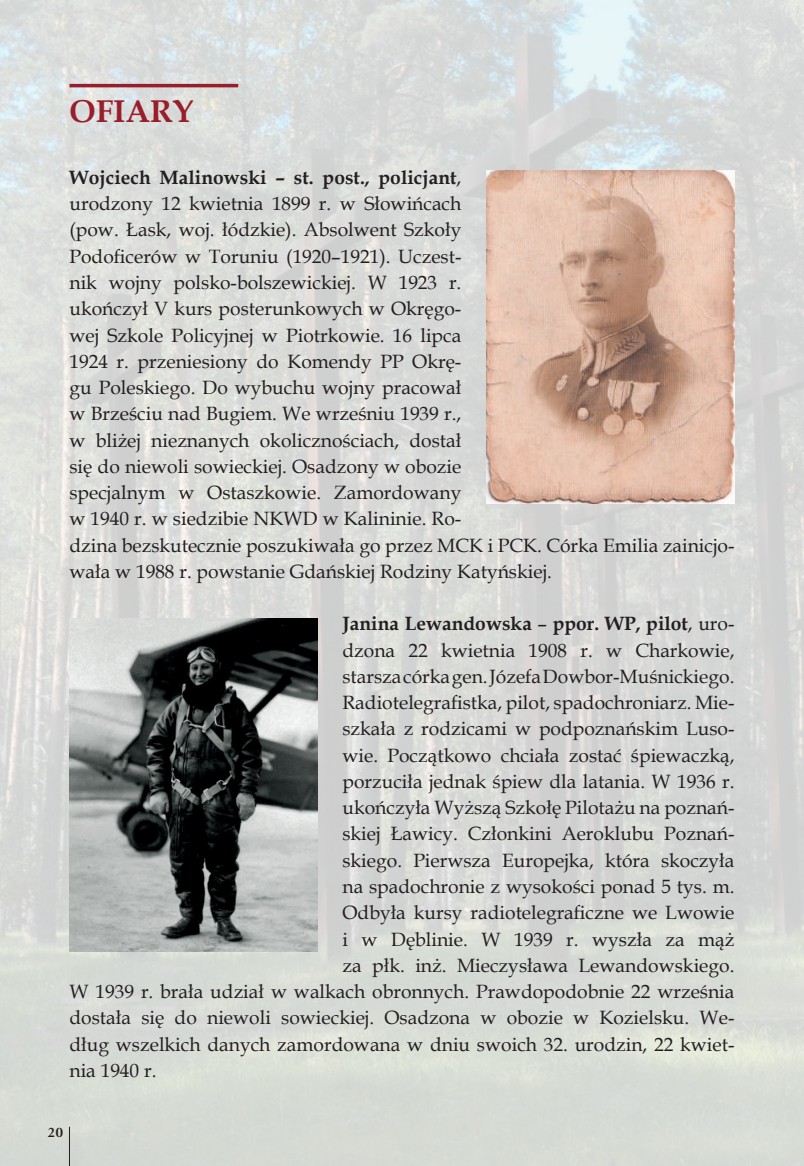
<style>
.page{position:relative;width:804px;height:1166px;background:#fff}
.page>*{position:absolute;margin:0;border:0;box-sizing:border-box;transform-origin:0 0}
.t1{font:700 31.5px "Book Antiqua";color:#981e29}
.t2{font:19.25px/26.2px "Book Antiqua";color:#231f20}
.t3{font:700 19.25px "Book Antiqua";color:#231f20}
.t4{font:700 14px "Lapidary 333 PL";color:#231f20}
.s1{font-weight:700}
.s2{font-weight:400}
</style>
<div class="page">
<img style="left:0;top:0;width:804px;height:1166px">
<div style="left:64px;top:1124px;width:21px;height:42px;background:#d3d7d2"></div>
<hr style="left:69px;top:1127px;width:1px;height:39px;background:#231f20">
<hr style="left:69px;top:84px;width:169px;height:3px;background:#981e29">
<img style="left:486px;top:170px;width:248px;height:334px">
<img style="left:69px;top:618px;width:248px;height:333px">
<h1 class="t1" style="left:69px;top:90px;width:126px">OFIARY</h1>
<p class="t2" style="left:69px;top:164px;width:666px"><span class="s1">Wojciech Malinowski – st. post., policjant</span>,<br>urodzony 12 kwietnia 1899 r. w Słowińcach<br>(pow. Łask, woj. łódzkie). Absolwent Szkoły<br>Podoficerów w Toruniu (1920–1921). Uczest-<br>nik wojny polsko-bolszewickiej. W 1923 r.<br>ukończył V kurs posterunkowych w Okręgo-<br>wej Szkole Policyjnej w Piotrkowie. 16 lipca<br>1924 r. przeniesiony do Komendy PP Okrę-<br>gu Poleskiego. Do wybuchu wojny pracował<br>w Brześciu nad Bugiem. We wrześniu 1939 r.,<br>w bliżej nieznanych okolicznościach, dostał<br>się do niewoli sowieckiej. Osadzony w obozie<br>specjalnym w Ostaszkowie. Zamordowany<br>w 1940 r. w siedzibie NKWD w Kalininie. Ro-<br>dzina bezskutecznie poszukiwała go przez MCK i PCK. Córka Emilia zainicjo&shy;wała w 1988 r. powstanie Gdańskiej Rodziny Katyńskiej.</p>
<p class="t3" style="left:342px;top:611px;width:393px">Janina Lewandowska <span class="s2">–</span> ppor. WP, pilot<span class="s2">, uro-</span></p>
<p class="t2" style="left:342px;top:636px;width:393px">dzona 22 kwietnia 1908 r. w Charkowie,</p>
<p class="t2" style="left:342px;top:663px;width:393px">starsza córka gen. Józefa Dowbor-Muśnickiego.</p>
<p class="t2" style="left:342px;top:689px;width:393px">Radiotelegrafistka, pilot, spadochroniarz. Mie-</p>
<p class="t2" style="left:342px;top:715px;width:393px">szkała z rodzicami w podpoznańskim Luso-</p>
<p class="t2" style="left:342px;top:741px;width:393px">wie. Początkowo chciała zostać śpiewaczką,</p>
<p class="t2" style="left:342px;top:768px;width:393px">porzuciła jednak śpiew dla latania. W 1936 r.</p>
<p class="t2" style="left:342px;top:794px;width:393px">ukończyła Wyższą Szkołę Pilotażu na poznań-</p>
<p class="t2" style="left:342px;top:820px;width:393px">skiej Ławicy. Członkini Aeroklubu Poznań-</p>
<p class="t2" style="left:342px;top:846px;width:393px">skiego. Pierwsza Europejka, która skoczyła</p>
<p class="t2" style="left:342px;top:873px;width:393px">na spadochronie z wysokości ponad 5 tys. m.</p>
<p class="t2" style="left:342px;top:899px;width:393px">Odbyła kursy radiotelegraficzne we Lwowie</p>
<p class="t2" style="left:342px;top:925px;width:393px">i w Dęblinie. W 1939 r. wyszła za mąż</p>
<p class="t2" style="left:342px;top:951px;width:393px">za płk. inż. Mieczysława Lewandowskiego.</p>
<p class="t2" style="left:69px;top:978px;width:666px">W 1939 r. brała udział w walkach obronnych. Prawdopodobnie 22 września</p>
<p class="t2" style="left:69px;top:1004px;width:666px">dostała się do niewoli sowieckiej. Osadzona w obozie w Kozielsku. We-</p>
<p class="t2" style="left:69px;top:1030px;width:666px">dług wszelkich danych zamordowana w dniu swoich 32. urodzin, 22 kwiet-</p>
<p class="t2" style="left:69px;top:1057px;width:88px">nia 1940 r.</p>
<p class="t4" style="left:47px;top:1123px;width:17px">20</p>
</div>
